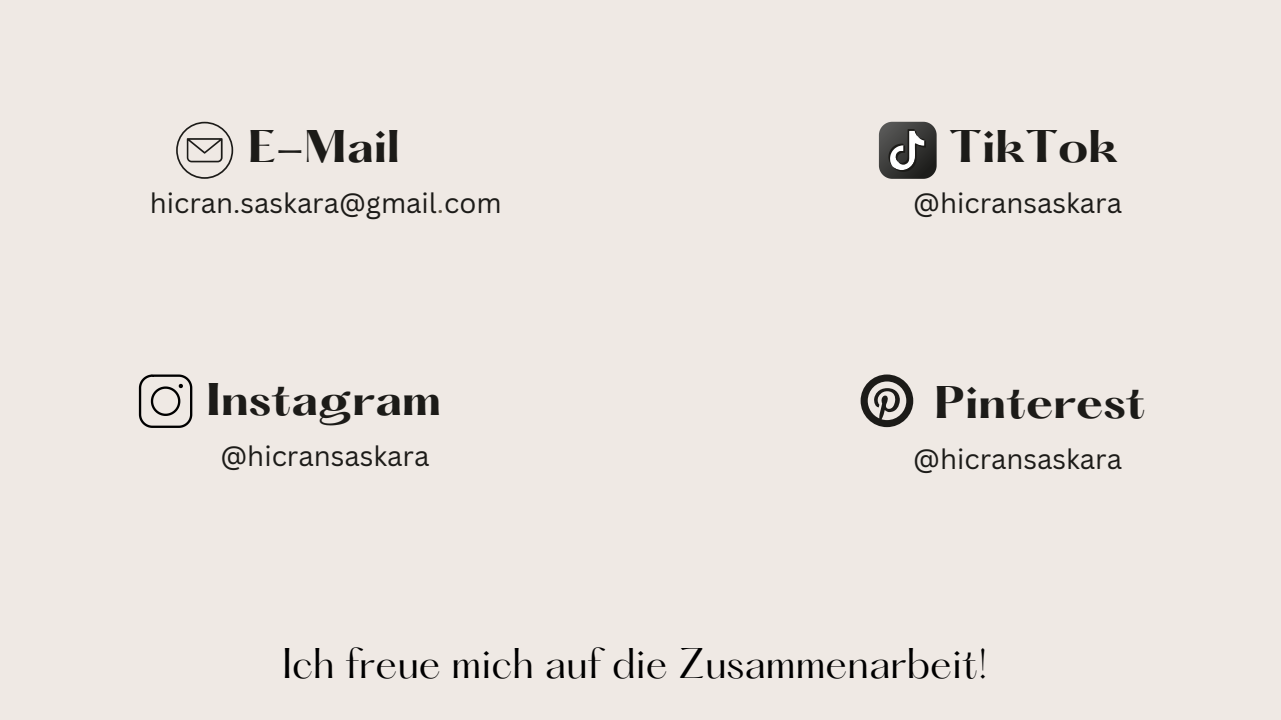
<style>
.page{position:relative;width:1281px;height:720px;background:#efe9e4}
.page>*{position:absolute;margin:0;border:0;box-sizing:border-box;transform-origin:0 0}
.t1{font:700 40px "Hatton";color:#1c1b18}
.t2{font:37.5px "Hatton";color:#000}
.t3{font:27.5px "Canva Sans";color:#1c1b18}
.s1{color:#5e5343}
</style>
<div class="page">
<svg style="left:139px;top:375px;width:53px;height:53px"></svg>
<svg style="left:860px;top:375px;width:53px;height:52px"></svg>
<svg style="left:879px;top:122px;width:57px;height:57px;background:#5a5a58"></svg>
<svg style="left:176px;top:122px;width:57px;height:57px"></svg>
<h1 class="t1" style="left:248px;top:127px;width:154px">E-Mail</h1>
<p class="t3" style="left:150px;top:184px;width:353px">hicran.saskara@gmail<span class="s1">.</span>com</p>
<p class="t1" style="left:206px;top:380px;width:236px">Instagram</p>
<p class="t3" style="left:220px;top:437px;width:210px">@hicransaskara</p>
<p class="t1" style="left:949px;top:127px;width:171px">TikTok</p>
<h1 class="t3" style="left:913px;top:184px;width:210px">@hicransaskara</h1>
<h1 class="t1" style="left:934px;top:384px;width:213px">Pinterest</h1>
<p class="t3" style="left:913px;top:440px;width:210px">@hicransaskara</p>
<p class="t2" style="left:282px;top:646px;width:706px">Ich freue mich auf die Zusammenarbeit!</p>
</div>
